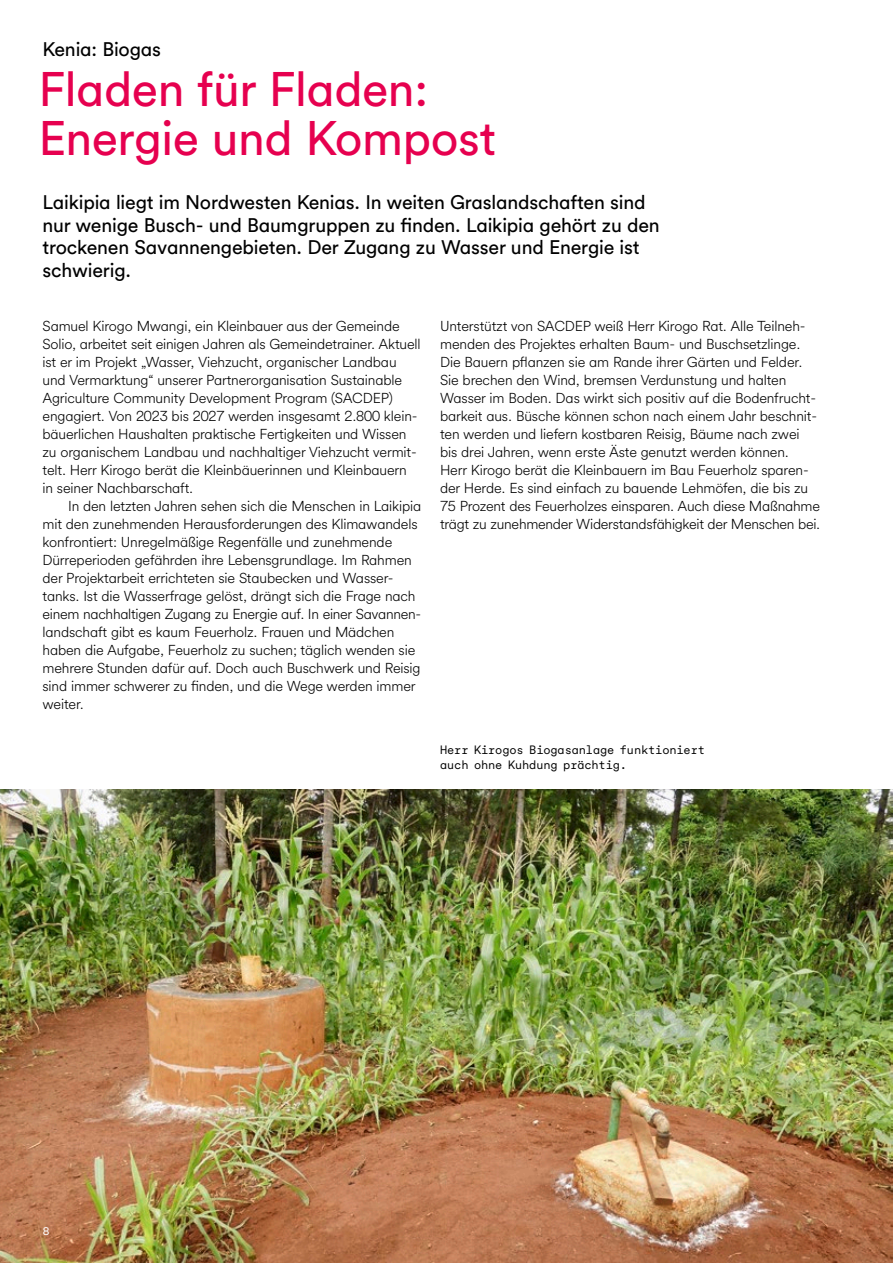
<style>
.page{position:relative;width:893px;height:1263px;background:#fff}
.page>*{position:absolute;margin:0;border:0;box-sizing:border-box;transform-origin:0 0}
.t1{font:48px/49.5px "GLS Circular";letter-spacing:-.01em;color:#e6004f}
.t2{font:19.5px/22.5px "GLS Circular";letter-spacing:-.01em;color:#000}
.t3{font:300 14.25px/18px "GLS Circular";letter-spacing:-.01em;color:#000}
.t4{font:12px/15px "GLS Circular Mono";letter-spacing:-.01em;color:#000}
.t5{font:12px "GLS Circular Mono";color:#fff}
</style>
<div class="page">
<img style="left:0;top:790px;width:893px;height:473px">
<h2 class="t2" style="left:43px;top:37px;width:120px">Kenia: Biogas</h2>
<h1 class="t1" style="left:38px;top:62px;width:459px">Fladen für Fladen:<br>Energie und Kompost</h1>
<h2 class="t2" style="left:43px;top:190px;width:619px">Laikipia liegt im Nordwesten Kenias. In weiten Graslandschaften sind nur wenige Busch- und Baumgruppen zu finden. Laikipia gehört zu den trockenen Savannengebieten. Der Zugang zu Wasser und Energie ist schwierig.</h2>
<p class="t3" style="left:43px;top:316px;width:380px">Samuel Kirogo Mwangi, ein Kleinbauer aus der Gemeinde Solio, arbeitet seit einigen Jahren als Gemeindetrainer. Aktuell ist er im Projekt „Wasser, Viehzucht, organischer Landbau und Vermarktung“ unserer Partnerorganisation Sustainable Agriculture Community Development Program (SACDEP) engagiert. Von 2023 bis 2027 werden insgesamt 2.800 klein&shy;bäuerlichen Haushalten praktische Fertigkeiten und Wissen zu organischem Landbau und nachhaltiger Viehzucht vermit&shy;telt. Herr Kirogo berät die Kleinbäuerinnen und Kleinbauern in seiner Nachbarschaft.</p>
<p class="t3" style="left:43px;top:496px;width:380px;text-indent:26px">In den letzten Jahren sehen sich die Menschen in Laikipia mit den zunehmenden Herausforderungen des Klimawandels konfrontiert: Unregelmäßige Regenfälle und zunehmende Dürreperioden gefährden ihre Lebensgrundlage. Im Rahmen der Projektarbeit errichteten sie Staubecken und Wasser&shy;tanks. Ist die Wasserfrage gelöst, drängt sich die Frage nach einem nachhaltigen Zugang zu Energie auf. In einer Savannen&shy;landschaft gibt es kaum Feuerholz. Frauen und Mädchen haben die Aufgabe, Feuerholz zu suchen; täglich wenden sie mehrere Stunden dafür auf. Doch auch Buschwerk und Reisig sind immer schwerer zu finden, und die Wege werden immer weiter.</p>
<p class="t3" style="left:440px;top:316px;width:382px">Unterstützt von SACDEP weiß Herr Kirogo Rat. Alle Teilneh&shy;menden des Projektes erhalten Baum- und Buschsetzlinge.<br>Die Bauern pflanzen sie am Rande ihrer Gärten und Felder.<br>Sie brechen den Wind, bremsen Verdunstung und halten Wasser im Boden. Das wirkt sich positiv auf die Bodenfrucht&shy;barkeit aus. Büsche können schon nach einem Jahr beschnit&shy;ten werden und liefern kostbaren Reisig, Bäume nach zwei bis drei Jahren, wenn erste Äste genutzt werden können.<br>Herr Kirogo berät die Kleinbauern im Bau Feuerholz sparen&shy;der Herde. Es sind einfach zu bauende Lehmöfen, die bis zu 75 Prozent des Feuerholzes einsparen. Auch diese Maßnahme trägt zu zunehmender Widerstandsfähigkeit der Menschen bei.</p>
<p class="t4" style="left:440px;top:741px;width:266px">Herr Kirogos Biogasanlage funktioniert auch ohne Kuhdung prächtig.</p>
<p class="t5" style="left:43px;top:1223px;width:9px">8</p>
</div>
